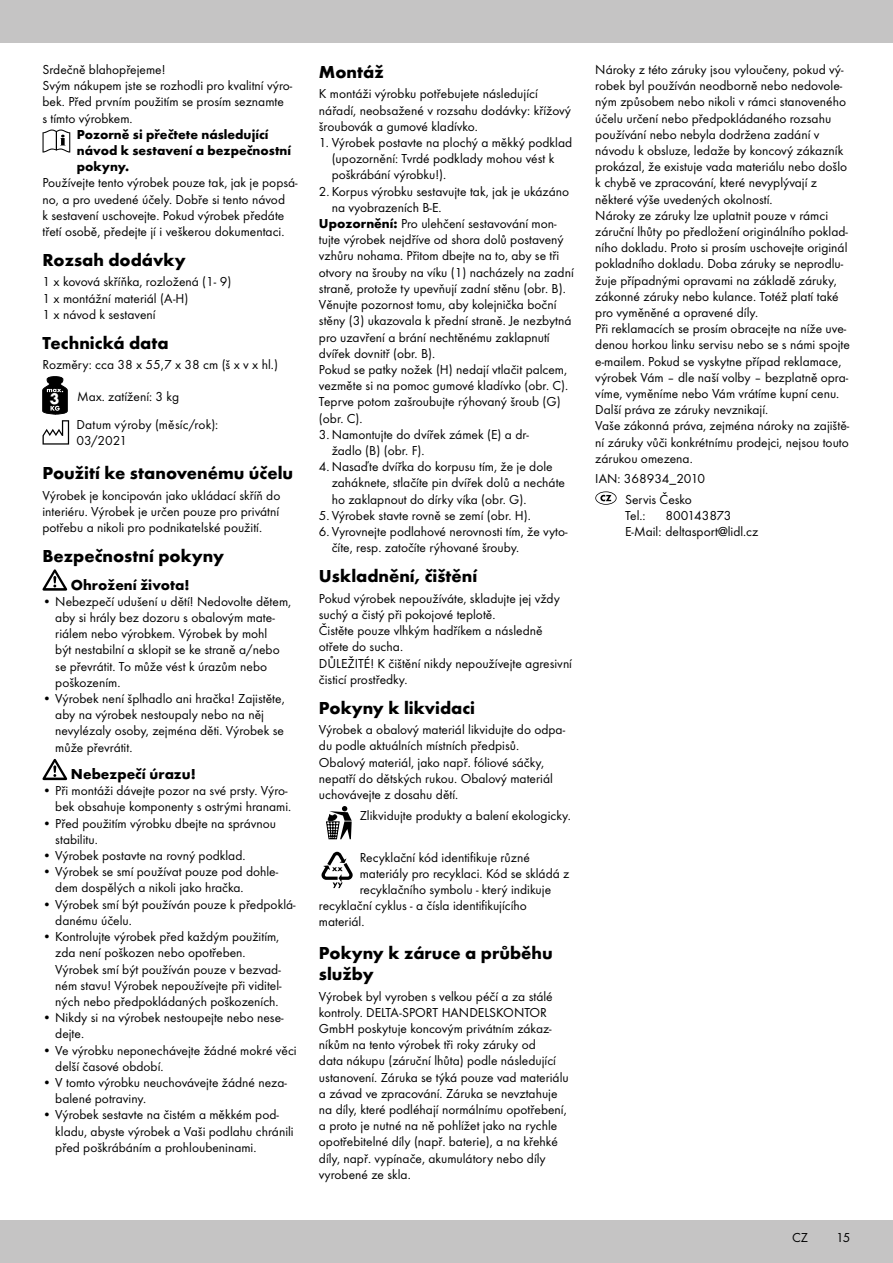
<style>
.page{position:relative;width:893px;height:1263px;background:#fff}
.page>*{position:absolute;margin:0;border:0;box-sizing:border-box;transform-origin:0 0}
.t1{font:700 18px/21.6px "Futura TOT";color:#000}
.t2{font:700 15px "Futura TOT";color:#000}
.t3{font:13.5px/16.2px "Futura TOT Boo";color:#000}
.t4{font:700 13.5px/16.2px "Futura TOT";color:#000}
.s1{font-family:"Futura TOT";font-weight:700;font-size:15.9px;color:#fff}
.s2{font-family:"Futura TOT";font-weight:700}
</style>
<div class="page">
<div style="left:0;top:1220px;width:893px;height:43px;background:#c5c4c4"></div>
<div style="left:0;top:0;width:893px;height:43px;background:#c5c4c4"></div>
<svg style="left:43px;top:129px;width:27px;height:24px"></svg>
<svg style="left:43px;top:376px;width:24px;height:38px"></svg>
<svg style="left:43px;top:420px;width:26px;height:25px"></svg>
<svg style="left:43px;top:569px;width:24px;height:22px"></svg>
<svg style="left:43px;top:759px;width:24px;height:21px"></svg>
<svg style="left:326px;top:806px;width:26px;height:33px"></svg>
<svg style="left:321px;top:852px;width:32px;height:36px"></svg>
<svg style="left:595px;top:491px;width:22px;height:14px"></svg>
<p class="t3" style="left:43px;top:61px;width:251px">Srdečně blahopřejeme!<br>Svým nákupem jste se rozhodli pro kvalitní výro&shy;bek. Před prvním použitím se prosím seznamte<br>s tímto výrobkem.</p>
<p class="t4" style="left:77px;top:126px;width:216px">Pozorně si přečtete následující návod k sestavení a bezpečnostní pokyny.</p>
<p class="t3" style="left:43px;top:175px;width:257px">Používejte tento výrobek pouze tak, jak je popsá&shy;no, a pro uvedené účely. Dobře si tento návod<br>k sestavení uschovejte. Pokud výrobek předáte třetí osobě, předejte jí i veškerou dokumentaci.</p>
<h1 class="t1" style="left:43px;top:249px;width:145px">Rozsah dodávky</h1>
<p class="t3" style="left:43px;top:274px;width:190px">1 x kovová skříňka, rozložená (1- 9)<br>1 x montážní materiál (A-H)<br>1 x návod k sestavení</p>
<h1 class="t1" style="left:43px;top:332px;width:128px">Technická data</h1>
<p class="t3" style="left:43px;top:357px;width:237px">Rozměry: cca 38 x 55,7 x 38 cm (š x v x hl.)</p>
<p class="t3" style="left:77px;top:382px;width:143px;line-height:27.9px;text-indent:-27px"><span class="s1">3</span> Max. zatížení: 3 kg<br>Datum výroby (měsíc/rok):</p>
<p class="t3" style="left:77px;top:432px;width:52px">03/2021</p>
<h1 class="t1" style="left:43px;top:462px;width:252px">Použití ke stanovenému účelu</h1>
<p class="t3" style="left:43px;top:487px;width:239px;text-align:justify">Výrobek je koncipován jako ukládací skříň do interiéru. Výrobek je určen pouze pro privátní potřebu a nikoli pro podnikatelské použití.</p>
<h1 class="t1" style="left:43px;top:545px;width:183px">Bezpečnostní pokyny</h1>
<p class="t2" style="left:71px;top:575px;width:120px">Ohrožení života!</p>
<p class="t3" style="left:55px;top:593px;width:237px;text-indent:-13px">• Nebezpečí udušení u dětí! Nedovolte dětem, aby si hrály bez dozoru s obalovým mate&shy;riálem nebo výrobkem. Výrobek by mohl<br>být nestabilní a sklopit se ke straně a/nebo se převrátit. To může vést k úrazům nebo poškozením.</p>
<p class="t3" style="left:55px;top:690px;width:231px;text-indent:-13px">• Výrobek není šplhadlo ani hračka! Zajistěte, aby na výrobek nestoupaly nebo na něj nevylézaly osoby, zejména děti. Výrobek se může převrátit.</p>
<p class="t2" style="left:71px;top:765px;width:126px">Nebezpečí úrazu!</p>
<p class="t3" style="left:43px;top:782px;width:250px;text-align:right">• Při montáži dávejte pozor na své prsty. Výro&shy;bek obsahuje komponenty s ostrými hranami.</p>
<p class="t3" style="left:55px;top:815px;width:222px;text-indent:-13px">• Před použitím výrobku dbejte na správnou stabilitu.</p>
<p class="t3" style="left:43px;top:847px;width:204px">• Výrobek postavte na rovný podklad.</p>
<p class="t3" style="left:55px;top:863px;width:224px;text-indent:-13px">• Výrobek se smí používat pouze pod dohle&shy;dem dospělých a nikoli jako hračka.</p>
<p class="t3" style="left:55px;top:896px;width:242px;text-indent:-13px">• Výrobek smí být používán pouze k předpoklá&shy;danému účelu.</p>
<p class="t3" style="left:55px;top:928px;width:228px;text-indent:-13px">• Kontrolujte výrobek před každým použitím, zda není poškozen nebo opotřeben.<br>Výrobek smí být používán pouze v bezvad&shy;ném stavu! Výrobek nepoužívejte při viditel&shy;ných nebo předpokládaných poškozeních.</p>
<p class="t3" style="left:55px;top:1009px;width:230px;text-indent:-13px">• Nikdy si na výrobek nestoupejte nebo nese&shy;dejte.</p>
<p class="t3" style="left:55px;top:1042px;width:243px;text-indent:-13px">• Ve výrobku neponechávejte žádné mokré věci delší časové období.</p>
<p class="t3" style="left:55px;top:1074px;width:233px;text-indent:-13px">• V tomto výrobku neuchovávejte žádné neza&shy;balené potraviny.</p>
<p class="t3" style="left:55px;top:1106px;width:240px;text-indent:-13px">• Výrobek sestavte na čistém a měkkém pod&shy;kladu, abyste výrobek a Vaši podlahu chránili před poškrábáním a prohloubeninami.</p>
<h1 class="t1" style="left:319px;top:61px;width:66px">Montáž</h1>
<p class="t3" style="left:319px;top:86px;width:254px">K montáži výrobku potřebujete následující nářadí, neobsažené v rozsahu dodávky: křížový šroubovák a gumové kladívko.</p>
<p class="t3" style="left:332px;top:134px;width:242px;text-indent:-13px">1. Výrobek postavte na plochý a měkký podklad (upozornění: Tvrdé podklady mohou vést k poškrábání výrobku!).</p>
<p class="t3" style="left:319px;top:183px;width:252px">2. Korpus výrobku sestavujte tak, jak je ukázáno</p>
<p class="t3" style="left:332px;top:199px;width:111px">na vyobrazeních B-E.</p>
<p class="t3" style="left:319px;top:215px;width:239px"><span class="s2">Upozornění:</span> Pro ulehčení sestavování mon-</p>
<p class="t3" style="left:319px;top:232px;width:246px">tujte výrobek nejdříve od shora dolů postavený</p>
<p class="t3" style="left:319px;top:248px;width:242px">vzhůru nohama. Přitom dbejte na to, aby se tři</p>
<p class="t3" style="left:319px;top:264px;width:256px">otvory na šrouby na víku (1) nacházely na zadní</p>
<p class="t3" style="left:319px;top:280px;width:248px">straně, protože ty upevňují zadní stěnu (obr. B).</p>
<p class="t3" style="left:319px;top:296px;width:239px">Věnujte pozornost tomu, aby kolejnička boční</p>
<p class="t3" style="left:319px;top:313px;width:254px">stěny (3) ukazovala k přední straně. Je nezbytná</p>
<p class="t3" style="left:319px;top:329px;width:232px">pro uzavření a brání nechtěnému zaklapnutí</p>
<p class="t3" style="left:319px;top:345px;width:118px">dvířek dovnitř (obr. B).</p>
<p class="t3" style="left:319px;top:361px;width:250px">Pokud se patky nožek (H) nedají vtlačit palcem,</p>
<p class="t3" style="left:319px;top:377px;width:251px">vezměte si na pomoc gumové kladívko (obr. C).</p>
<p class="t3" style="left:319px;top:394px;width:243px">Teprve potom zašroubujte rýhovaný šroub (G)</p>
<p class="t3" style="left:319px;top:410px;width:45px">(obr. C).</p>
<p class="t3" style="left:319px;top:426px;width:211px">3.Namontujte do dvířek zámek (E) a dr-</p>
<p class="t3" style="left:332px;top:442px;width:94px">žadlo (B) (obr. F).</p>
<p class="t3" style="left:319px;top:458px;width:235px">4.Nasaďte dvířka do korpusu tím, že je dole</p>
<p class="t3" style="left:332px;top:475px;width:235px">zaháknete, stlačíte pin dvířek dolů a necháte</p>
<p class="t3" style="left:332px;top:491px;width:196px">ho zaklapnout do dírky víka (obr. G).</p>
<p class="t3" style="left:319px;top:507px;width:214px">5. Výrobek stavte rovně se zemí (obr. H).</p>
<p class="t3" style="left:332px;top:523px;width:237px;text-indent:-13px">6. Vyrovnejte podlahové nerovnosti tím, že vyto&shy;číte, resp. zatočíte rýhované šrouby.</p>
<h1 class="t1" style="left:319px;top:565px;width:160px">Uskladnění, čištění</h1>
<p class="t3" style="left:319px;top:590px;width:255px">Pokud výrobek nepoužíváte, skladujte jej vždy suchý a čistý při pokojové teplotě.<br>Čistěte pouze vlhkým hadříkem a následně otřete do sucha.<br>DŮLEŽITÉ! K čištění nikdy nepoužívejte agresivní čisticí prostředky.</p>
<h1 class="t1" style="left:319px;top:697px;width:158px">Pokyny k likvidaci</h1>
<p class="t3" style="left:319px;top:721px;width:248px">Výrobek a obalový materiál likvidujte do odpa&shy;du podle aktuálních místních předpisů.<br>Obalový materiál, jako např. fóliové sáčky, nepatří do dětských rukou. Obalový materiál uchovávejte z dosahu dětí.</p>
<p class="t3" style="left:360px;top:807px;width:213px">Zlikvidujte produkty a balení ekologicky.</p>
<p class="t3" style="left:360px;top:849px;width:172px">Recyklační kód identifikuje různé</p>
<p class="t3" style="left:360px;top:865px;width:211px">materiály pro recyklaci. Kód se skládá z</p>
<p class="t3" style="left:360px;top:881px;width:193px">recyklačního symbolu - který indikuje</p>
<p class="t3" style="left:319px;top:897px;width:210px">recyklační cyklus - a čísla identifikujícího</p>
<p class="t3" style="left:319px;top:914px;width:47px">materiál.</p>
<h1 class="t1" style="left:319px;top:941px;width:235px">Pokyny k záruce a průběhu služby</h1>
<p class="t3" style="left:319px;top:988px;width:251px">Výrobek byl vyroben s velkou péčí a za stálé kontroly. DELTA-SPORT HANDELSKONTOR GmbH poskytuje koncovým privátním zákaz&shy;níkům na tento výrobek tři roky záruky od<br>data nákupu (záruční lhůta) podle následující ustanovení. Záruka se týká pouze vad materiálu a závad ve zpracování. Záruka se nevztahuje na díly, které podléhají normálnímu opotřebení, a proto je nutné na ně pohlížet jako na rychle opotřebitelné díly (např. baterie), a na křehké díly, např. vypínače, akumulátory nebo díly vyrobené ze skla.</p>
<p class="t3" style="left:595px;top:61px;width:256px">Nároky z této záruky jsou vyloučeny, pokud vý&shy;robek byl používán neodborně nebo nedovole&shy;ným způsobem nebo nikoli v rámci stanoveného účelu určení nebo předpokládaného rozsahu používání nebo nebyla dodržena zadání v návodu k obsluze, ledaže by koncový zákazník prokázal, že existuje vada materiálu nebo došlo k chybě ve zpracování, které nevyplývají z některé výše uvedených okolností.<br>Nároky ze záruky lze uplatnit pouze v rámci záruční lhůty po předložení originálního poklad&shy;ního dokladu. Proto si prosím uschovejte originál pokladního dokladu. Doba záruky se neprodlu&shy;žuje případnými opravami na základě záruky, zákonné záruky nebo kulance. Totéž platí také pro vyměněné a opravené díly.<br>Při reklamacích se prosím obracejte na níže uve&shy;denou horkou linku servisu nebo se s námi spojte e-mailem. Pokud se vyskytne případ reklamace, výrobek Vám – dle naší volby – bezplatně opra&shy;víme, vyměníme nebo Vám vrátíme kupní cenu.<br>Další práva ze záruky nevznikají.<br>Vaše zákonná práva, zejména nároky na zajiště&shy;ní záruky vůči konkrétnímu prodejci, nejsou touto zárukou omezena.</p>
<p class="t3" style="left:625px;top:468px;width:82px;line-height:20.4px;text-indent:-30px">IAN: 368934_2010<br>Servis Česko</p>
<p class="t3" style="left:625px;top:507px;width:22px">Tel.:</p>
<p class="t3" style="left:625px;top:507px;width:135px;text-indent:40px">800143873<br>E-Mail: deltasport@lidl.cz</p>
<p class="t3" style="left:792px;top:1229px;width:17px">CZ</p>
<p class="t3" style="left:836px;top:1229px;width:16px">15</p>
</div>
